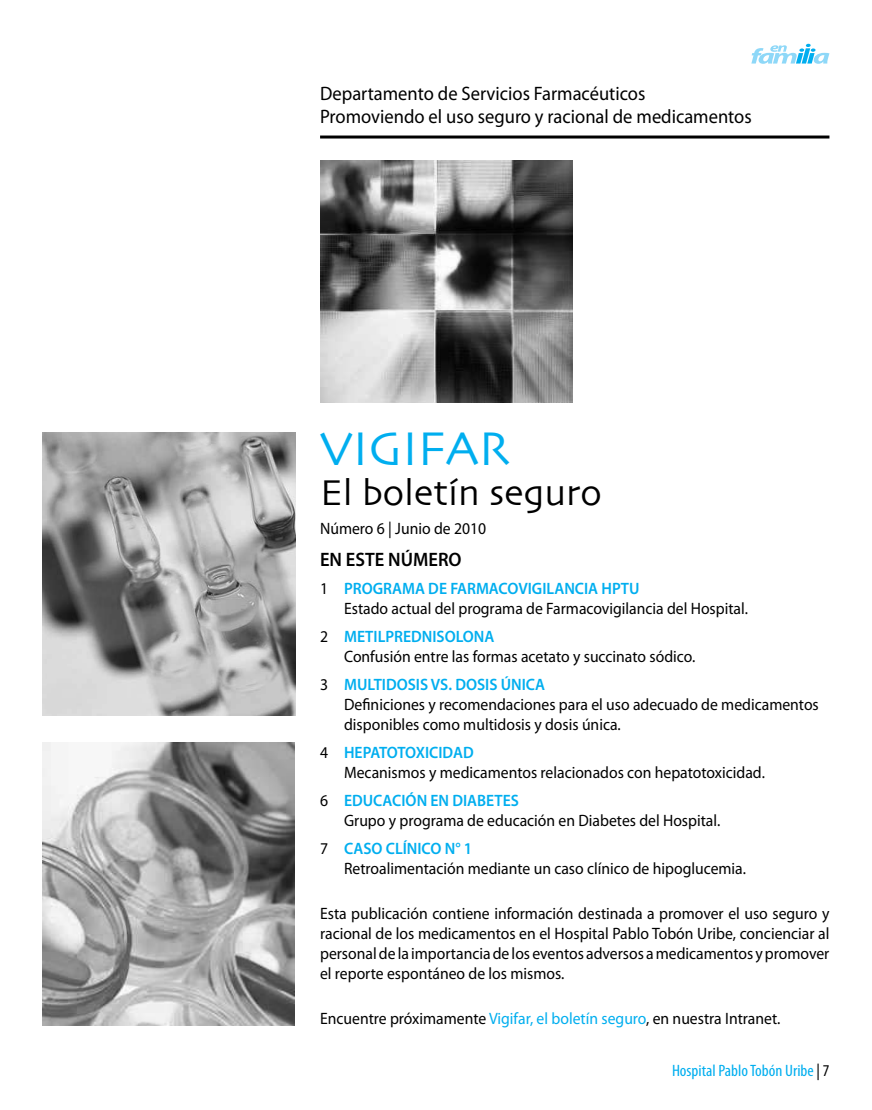
<style>
.page{position:relative;width:872px;height:1110px;background:#fff}
.page>*{position:absolute;margin:0;border:0;box-sizing:border-box;transform-origin:0 0}
.t1{font:49.5px "Skia";color:#00aeef}
.t2{font:37.5px "Skia";color:#000}
.t3{font:19.5px/23.4px "Myriad Pro";color:#000;scale:.95 1}
.t4{font:600 19.5px "Myriad Pro";color:#000;scale:.95 1}
.t5{font:16.5px/19.8px "Myriad Pro";color:#000;scale:.95 1}
.t6{font:condensed 16.5px "Myriad Pro";color:#00aeef;scale:1.05 1}
.s1{font-weight:600;color:#00aeef}
.s2{color:#00aeef}
.s3{color:#000}
</style>
<div class="page">
<svg style="left:751px;top:44px;width:78px;height:20px"></svg>
<img style="left:320px;top:161px;width:253px;height:241px">
<img style="left:43px;top:433px;width:253px;height:283px">
<img style="left:42px;top:743px;width:252px;height:282px">
<hr style="left:320px;top:135px;width:509px;height:3px;background:#000">
<p class="t3" style="left:320px;top:81px;width:456px">Departamento de Servicios Farmacéuticos<br>Promoviendo el uso seguro y racional de medicamentos</p>
<p class="t1" style="left:320px;top:419px;width:191px">VIGIFAR</p>
<p class="t2" style="left:320px;top:470px;width:283px">El boletín seguro</p>
<p class="t5" style="left:320px;top:518px;width:176px">Número 6 | Junio de 2010</p>
<p class="t4" style="left:320px;top:546px;width:150px">EN ESTE NÚMERO</p>
<p class="t5" style="left:344px;top:578px;width:426px;text-indent:-24px">1 <span class="s1">PROGRAMA DE FARMACOVIGILANCIA HPTU<br></span>Estado actual del programa de Farmacovigilancia del Hospital.</p>
<p class="t5" style="left:344px;top:626px;width:371px;text-indent:-24px">2 <span class="s1">METILPREDNISOLONA<br></span>Confusión entre las formas acetato y succinato sódico.</p>
<p class="t5" style="left:344px;top:674px;width:501px;text-indent:-24px">3 <span class="s1">MULTIDOSIS VS. DOSIS ÚNICA<br></span>Definiciones y recomendaciones para el uso adecuado de medicamentos disponibles como multidosis y dosis única.</p>
<p class="t5" style="left:344px;top:742px;width:444px;text-indent:-24px">4 <span class="s1">HEPATOTOXICIDAD<br></span>Mecanismos y medicamentos relacionados con hepatotoxicidad.</p>
<p class="t5" style="left:344px;top:790px;width:397px;text-indent:-24px">6 <span class="s1">EDUCACIÓN EN DIABETES<br></span>Grupo y programa de educación en Diabetes del Hospital.</p>
<p class="t5" style="left:344px;top:838px;width:425px;text-indent:-24px">7 <span class="s1">CASO CLÍNICO N° 1<br></span>Retroalimentación mediante un caso clínico de hipoglucemia.</p>
<p class="t5" style="left:320px;top:903px;width:538px;text-align:justify">Esta publicación contiene información destinada a promover el uso seguro y racional de los medicamentos en el Hospital Pablo Tobón Uribe, concienciar al personal de la importancia de los eventos adversos a medicamentos y promover el reporte espontáneo de los mismos.</p>
<p class="t5" style="left:320px;top:1008px;width:486px">Encuentre próximamente <span class="s2">Vigifar, el boletín seguro</span>, en nuestra Intranet.</p>
<p class="t6" style="left:672px;top:1060px;width:151px">Hospital Pablo Tobón Uribe <span class="s3">| 7</span></p>
</div>
